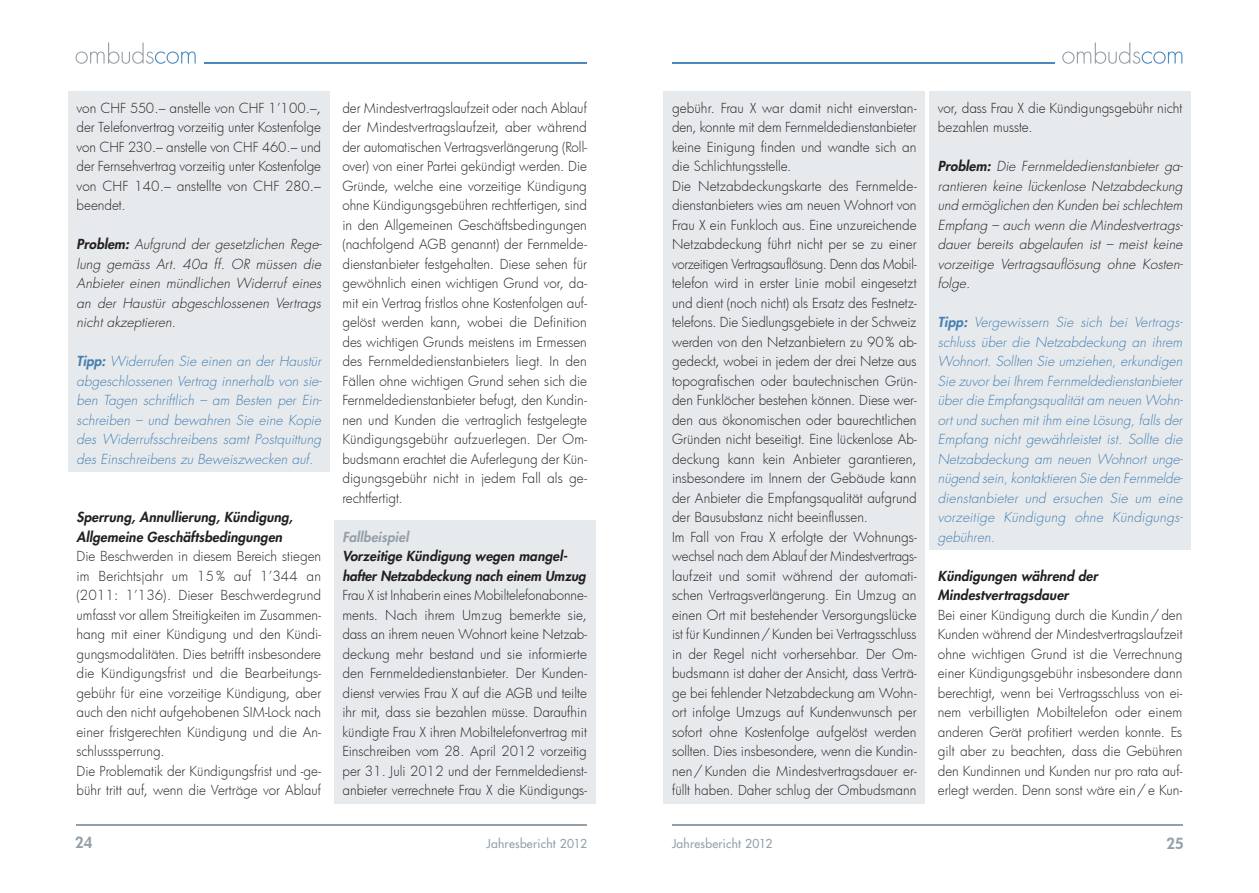
<style>
.page{position:relative;width:1259px;height:893px;background:#fff}
.page>*{position:absolute;margin:0;border:0;box-sizing:border-box;transform-origin:0 0}
.t1{font:800 15px "Futura";color:#94a0a9}
.grundtext{font:300 13.5px/19.5px "Futura";color:#231f20;text-align:justify}
.tipp{font:italic 300 13.5px/19.5px "Futura";letter-spacing:.005em;color:#457fb0;text-align:justify}
.problem{font:italic 300 13.5px/19.5px "Futura";letter-spacing:.01em;color:#231f20;text-align:justify}
.untertitel_2{font:italic 800 13.5px/19.5px "Futura";letter-spacing:.01em;color:#231f20}
.untertitel_fallbeisp{font:italic 800 13.5px "Futura";letter-spacing:.01em;color:#94a0a9}
.t2{font:12px "Futura";letter-spacing:.02em;color:#94a0a9}
.s1{font-weight:800}
</style>
<div class="page">
<svg style="left:75px;top:43px;width:121px;height:21px"></svg>
<hr style="left:77px;top:825px;width:510px;height:1px;background:#94a0a9">
<svg style="left:1062px;top:43px;width:120px;height:21px"></svg>
<hr style="left:204px;top:62px;width:383px;height:1px;background:#4a89be">
<hr style="left:672px;top:62px;width:382px;height:1px;background:#4a89be">
<hr style="left:672px;top:825px;width:510px;height:1px;background:#94a0a9">
<div style="left:663px;top:92px;width:262px;height:712px;background:#e7eaed"></div>
<div style="left:929px;top:92px;width:262px;height:458px;background:#e7eaed"></div>
<div style="left:68px;top:92px;width:262px;height:380px;background:#e7eaed"></div>
<div style="left:334px;top:521px;width:261px;height:283px;background:#e7eaed"></div>
<p class="grundtext" style="left:77px;top:98px;width:246px">von CHF 550.– anstelle von CHF 1’100.–, der Telefonvertrag vorzeitig unter Kostenfolge von CHF 230.– anstelle von CHF 460.– und der Fernsehvertrag vorzeitig unter Kostenfolge von CHF 140.– anstellte von CHF 280.– beendet.</p>
<p class="problem" style="left:77px;top:235px;width:247px"><span class="s1">Problem:</span> Aufgrund der gesetzlichen Rege&shy;lung gemäss Art. 40a ff. OR müssen die Anbieter einen mündlichen Widerruf eines an der Haustür abgeschlossenen Vertrags nicht akzeptieren.</p>
<p class="tipp" style="left:77px;top:352px;width:247px"><span class="s1">Tipp:</span> Widerrufen Sie einen an der Haustür abgeschlossenen Vertrag innerhalb von sie&shy;ben Tagen schriftlich – am Besten per Ein&shy;schreiben – und bewahren Sie eine Kopie des Widerrufsschreibens samt Postquittung des Einschreibens zu Beweiszwecken auf.</p>
<p class="untertitel_2" style="left:77px;top:507px;width:218px">Sperrung, Annullierung, Kündigung,<br>Allgemeine Geschäftsbedingungen</p>
<p class="grundtext" style="left:77px;top:546px;width:246px">Die Beschwerden in diesem Bereich stiegen im Berichtsjahr um 15% auf 1’344 an (2011: 1’136). Dieser Beschwerdegrund umfasst vor allem Streitigkeiten im Zusammen&shy;hang mit einer Kündigung und den Kündi&shy;gungsmodalitäten. Dies betrifft insbesondere die Kündigungsfrist und die Bearbeitungs&shy;gebühr für eine vorzeitige Kündigung, aber auch den nicht aufgehobenen SIM-Lock nach einer fristgerechten Kündigung und die An&shy;schlusssperrung.</p>
<p class="grundtext" style="left:77px;top:761px;width:246px">Die Problematik der Kündigungsfrist und -ge&shy;bühr tritt auf, wenn die Verträge vor Ablauf</p>
<p class="grundtext" style="left:342px;top:98px;width:246px">der Mindestvertragslaufzeit oder nach Ablauf der Mindestvertragslaufzeit, aber während der automatischen Vertragsverlängerung (Roll&shy;over) von einer Partei gekündigt werden. Die Gründe, welche eine vorzeitige Kündigung ohne Kündigungsgebühren rechtfertigen, sind in den Allgemeinen Geschäftsbedingungen (nachfolgend AGB genannt) der Fernmelde&shy;dienstanbieter festgehalten. Diese sehen für gewöhnlich einen wichtigen Grund vor, da&shy;mit ein Vertrag fristlos ohne Kostenfolgen auf&shy;gelöst werden kann, wobei die Definition des wichtigen Grunds meistens im Ermessen des Fernmeldedienstanbieters liegt. In den Fällen ohne wichtigen Grund sehen sich die Fernmeldedienstanbieter befugt, den Kundin&shy;nen und Kunden die vertraglich festgelegte Kündigungsgebühr aufzuerlegen. Der Om&shy;budsmann erachtet die Auferlegung der Kün&shy;digungsgebühr nicht in jedem Fall als ge&shy;rechtfertigt.</p>
<p class="untertitel_fallbeisp" style="left:342px;top:528px;width:68px">Fallbeispiel</p>
<p class="untertitel_2" style="left:342px;top:546px;width:245px">Vorzeitige Kündigung wegen mangel&shy;hafter Netzabdeckung nach einem Umzug</p>
<p class="grundtext" style="left:342px;top:585px;width:246px">Frau X ist Inhaberin eines Mobiltelefonabonne&shy;ments. Nach ihrem Umzug bemerkte sie, dass an ihrem neuen Wohnort keine Netzab&shy;deckung mehr bestand und sie informierte den Fernmeldedienstanbieter. Der Kunden&shy;dienst verwies Frau X auf die AGB und teilte ihr mit, dass sie bezahlen müsse. Daraufhin kündigte Frau X ihren Mobiltelefonvertrag mit Einschreiben vom 28. April 2012 vorzeitig per 31. Juli 2012 und der Fernmeldedienst&shy;anbieter verrechnete Frau X die Kündigungs-</p>
<p class="grundtext" style="left:672px;top:98px;width:246px">gebühr. Frau X war damit nicht einverstan&shy;den, konnte mit dem Fernmeldedienstanbieter keine Einigung finden und wandte sich an die Schlichtungsstelle.</p>
<p class="grundtext" style="left:672px;top:176px;width:246px">Die Netzabdeckungskarte des Fernmelde&shy;dienstanbieters wies am neuen Wohnort von Frau X ein Funkloch aus. Eine unzureichende Netzabdeckung führt nicht per se zu einer vorzeitigen Vertragsauflösung. Denn das Mobil&shy;telefon wird in erster Linie mobil eingesetzt und dient (noch nicht) als Ersatz des Festnetz&shy;telefons. Die Siedlungsgebiete in der Schweiz werden von den Netzanbietern zu 90% ab&shy;gedeckt, wobei in jedem der drei Netze aus topografischen oder bautechnischen Grün&shy;den Funklöcher bestehen können. Diese wer&shy;den aus ökonomischen oder baurechtlichen Gründen nicht beseitigt. Eine lückenlose Ab&shy;deckung kann kein Anbieter garantieren, insbesondere im Innern der Gebäude kann der Anbieter die Empfangsqualität aufgrund der Bausubstanz nicht beeinflussen.</p>
<p class="grundtext" style="left:672px;top:527px;width:246px">Im Fall von Frau X erfolgte der Wohnungs&shy;wechsel nach dem Ablauf der Mindestvertrags&shy;laufzeit und somit während der automati&shy;schen Vertragsverlängerung. Ein Umzug an einen Ort mit bestehender Versorgungslücke ist für Kundinnen/Kunden bei Vertragsschluss in der Regel nicht vorhersehbar. Der Om&shy;budsmann ist daher der Ansicht, dass Verträ&shy;ge bei fehlender Netzabdeckung am Wohn&shy;ort infolge Umzugs auf Kundenwunsch per sofort ohne Kostenfolge aufgelöst werden sollten. Dies insbesondere, wenn die Kundin&shy;nen/Kunden die Mindestvertragsdauer er&shy;füllt haben. Daher schlug der Ombudsmann</p>
<p class="grundtext" style="left:938px;top:98px;width:246px">vor, dass Frau X die Kündigungsgebühr nicht bezahlen musste.</p>
<p class="problem" style="left:938px;top:157px;width:247px"><span class="s1">Problem:</span> Die Fernmeldedienstanbieter ga&shy;rantieren keine lückenlose Netzabdeckung und ermöglichen den Kunden bei schlechtem Empfang – auch wenn die Mindestvertrags&shy;dauer bereits abgelaufen ist – meist keine vorzeitige Vertragsauflösung ohne Kosten&shy;folge.</p>
<p class="tipp" style="left:938px;top:313px;width:247px"><span class="s1">Tipp:</span> Vergewissern Sie sich bei Vertrags&shy;schluss über die Netzabdeckung an ihrem Wohnort. Sollten Sie umziehen, erkundigen Sie zuvor bei Ihrem Fernmeldedienstanbieter über die Empfangsqualität am neuen Wohn&shy;ort und suchen mit ihm eine Lösung, falls der Empfang nicht gewährleistet ist. Sollte die Netzabdeckung am neuen Wohnort unge&shy;nügend sein, kontaktieren Sie den Fernmelde&shy;dienstanbieter und ersuchen Sie um eine vorzeitige Kündigung ohne Kündigungs&shy;gebühren.</p>
<p class="untertitel_2" style="left:938px;top:566px;width:161px">Kündigungen während der<br>Mindestvertragsdauer</p>
<p class="grundtext" style="left:938px;top:605px;width:246px">Bei einer Kündigung durch die Kundin/den Kunden während der Mindestvertragslaufzeit ohne wichtigen Grund ist die Verrechnung einer Kündigungsgebühr insbesondere dann berechtigt, wenn bei Vertragsschluss von ei&shy;nem verbilligten Mobiltelefon oder einem anderen Gerät profitiert werden konnte. Es gilt aber zu beachten, dass die Gebühren den Kundinnen und Kunden nur pro rata auf&shy;erlegt werden. Denn sonst wäre ein/e Kun-</p>
<p class="t1" style="left:75px;top:833px;width:19px">24</p>
<p class="t2" style="left:486px;top:836px;width:102px">Jahresbericht 2012</p>
<p class="t2" style="left:672px;top:836px;width:102px">Jahresbericht 2012</p>
<p class="t1" style="left:1166px;top:833px;width:19px">25</p>
</div>
